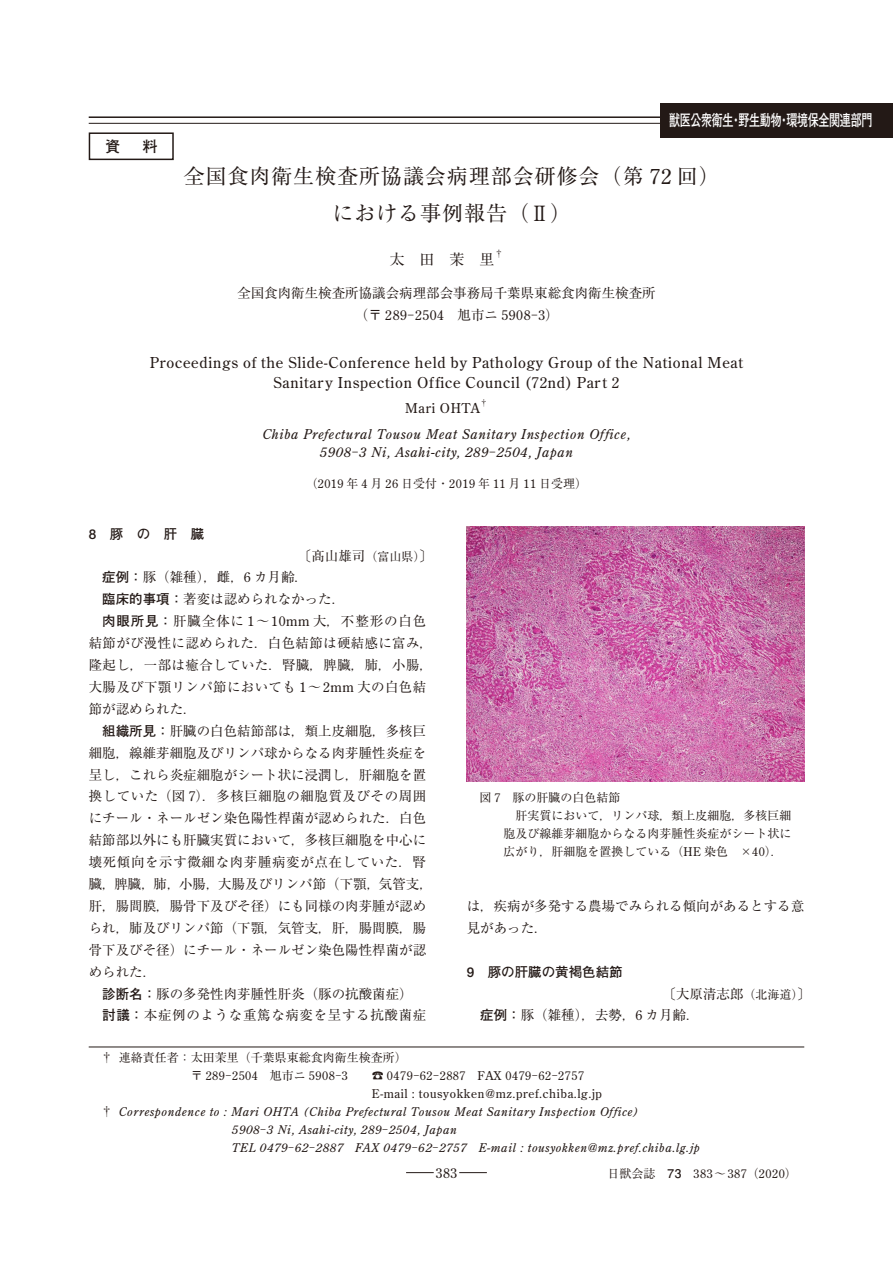
<style>
.page{position:relative;width:893px;height:1263px;background:#fff}
.page>*{position:absolute;margin:0;border:0;box-sizing:border-box;transform-origin:0 0}
.t1{font:21px/37.2px "Ryumin Pr 6";letter-spacing:.045em;color:#231916;text-align:center}
.t2{font:700 15.75px "Futo Go B101 Pr 6";letter-spacing:-.03em;color:#fff;scale:.7 1}
.t3{font:15px/19.5px "Century Old Style";letter-spacing:.05em;color:#231916;text-align:center}
.t4{font:15px "Ryumin Pr 6";color:#231916}
.t5{font:700 15px "Futo Go B101 Pr 6";color:#231916}
.t6{font:13.5px/21.9px "Ryumin Pr 6";color:#231916}
.t7{font:italic 13.5px/18px "Century Old Style";letter-spacing:.05em;color:#231916;text-align:center}
.t8{font:13.5px "Ryumin Pr 6";letter-spacing:.025em;color:#231916}
.t9{font:13.5px "Century Old Style";letter-spacing:.05em;color:#231916}
.t10{font:13.5px "Ryumin Pr 6";letter-spacing:.03em;color:#231916}
.t11{font:13.5px "Ryumin Pr 6";letter-spacing:.04em;color:#231916}
.t12{font:13.5px "Ryumin Pr 6";letter-spacing:.065em;color:#231916}
.t13{font:13.5px "Ryumin Pr 6";letter-spacing:.045em;color:#231916}
.t14{font:13.5px "Ryumin Pr 6";letter-spacing:.05em;color:#231916}
.t15{font:700 13.5px "Futo Go B101 Pr 6";color:#231916}
.t16{font:italic 12px "Century Old Style";letter-spacing:.05em;color:#231916}
.t17{font:12px "Century Old Style";letter-spacing:.05em;color:#231916}
.t18{font:12px "Ryumin Pr 6";color:#231916}
.t19{font:9px "Ryumin Pr 6";color:#231916}
.t20{font:8.1px "Ryumin Pr 6";color:#231916}
.s1{font-family:"Century Old Style"}
.s2{font-family:"Ryumin Pr 6"}
.s3{font-family:"Ryumin Pr 6";font-style:normal}
.s4{font-family:"Helvetica Neue";font-weight:500}
.s5{font-size:12px}
.s6{font-family:"Futo Go B101 Pr 6";font-weight:700}
</style>
<div class="page">
<svg style="left:406px;top:1172px;width:28px;height:1px"></svg>
<svg style="left:459px;top:1172px;width:28px;height:1px"></svg>
<img style="left:467px;top:527px;width:337px;height:254px">
<div style="left:89px;top:132px;width:85px;height:28px;border:2px solid #231916"></div>
<hr style="left:89px;top:116px;width:715px;height:2px;background:#231916">
<hr style="left:89px;top:123px;width:715px;height:1px;background:#231916">
<div style="left:660px;top:103px;width:233px;height:34px;background:#231916"></div>
<hr style="left:89px;top:1047px;width:715px;height:1px;background:#231916">
<p class="t5" style="left:105px;top:134px;width:16px">資</p>
<p class="t5" style="left:142px;top:134px;width:16px">料</p>
<p class="t2" style="left:669px;top:108px;width:292px">獣医公衆衛生・野生動物・環境保全関連部門</p>
<h1 class="t1" style="left:184px;top:156px;width:538px">全国食肉衛生検査所協議会病理部会研修会（第 <span class="s1">72</span> 回）における事例報告（Ⅱ）</h1>
<p class="t4" style="left:389px;top:247px;width:106px">太　田　茉　里</p>
<p class="t19" style="left:494px;top:247px;width:10px">†</p>
<p class="t6" style="left:237px;top:281px;width:420px">全国食肉衛生検査所協議会病理部会事務局千葉県東総食肉衛生検査所</p>
<p class="t9" style="left:355px;top:306px;width:205px"><span class="s2">（〒</span> 289<span class="s2">-</span>2504<span class="s2">　旭市ニ</span> 5908<span class="s2">-</span>3<span class="s2">）</span></p>
<p class="t3" style="left:150px;top:353px;width:595px">Proceedings of the Slide-Conference held by Pathology Group of the National Meat<br>Sanitary Inspection Office Council (72nd) Part 2</p>
<p class="t9" style="left:405px;top:400px;width:76px">Mari OHTA</p>
<p class="t20" style="left:480px;top:397px;width:10px">†</p>
<p class="t7" style="left:262px;top:425px;width:370px">Chiba Prefectural Tousou Meat Sanitary Inspection Office,<br>5908<span class="s3">-</span>3 Ni, Asahi-city, 289<span class="s3">-</span>2504, Japan</p>
<p class="t17" style="left:306px;top:476px;width:283px"><span class="s2">（</span>2019 <span class="s2">年</span> 4 <span class="s2">月</span> 26 <span class="s2">日受付・</span>2019 <span class="s2">年</span> 11 <span class="s2">月</span> 11 <span class="s2">日受理）</span></p>
<p class="t15" style="left:89px;top:523px;width:117px"><span class="s4">8</span>　豚　の　肝　臓</p>
<p class="t6" style="left:298px;top:544px;width:136px">〔髙山雄司<span class="s5">（富山県）</span>〕</p>
<p class="t6" style="left:102px;top:566px;width:207px"><span class="s6">症例：</span>豚（雑種），雌，<span class="s1">6</span> カ月齢．</p>
<p class="t6" style="left:102px;top:588px;width:244px"><span class="s6">臨床的事項：</span>著変は認められなかった．</p>
<p class="t12" style="left:102px;top:610px;width:326px"><span class="s6">肉眼所見：</span>肝臓全体に <span class="s1">1</span>～<span class="s1">10mm</span> 大，不整形の白色</p>
<p class="t8" style="left:89px;top:632px;width:346px">結節がび漫性に認められた．白色結節は硬結感に富み，</p>
<p class="t10" style="left:89px;top:654px;width:346px">隆起し，一部は癒合していた．腎臓，脾臓，肺，小腸，</p>
<p class="t8" style="left:89px;top:676px;width:339px">大腸及び下顎リンパ節においても <span class="s1">1</span>～<span class="s1">2mm</span> 大の白色結</p>
<p class="t6" style="left:89px;top:697px;width:109px">節が認められた．</p>
<p class="t6" style="left:102px;top:719px;width:325px"><span class="s6">組織所見：</span>肝臓の白色結節部は，類上皮細胞，多核巨</p>
<p class="t6" style="left:89px;top:741px;width:339px">細胞，線維芽細胞及びリンパ球からなる肉芽腫性炎症を</p>
<p class="t6" style="left:89px;top:763px;width:339px">呈し，これら炎症細胞がシート状に浸潤し，肝細胞を置</p>
<p class="t11" style="left:89px;top:786px;width:339px">換していた（図 <span class="s1">7</span>）．多核巨細胞の細胞質及びその周囲</p>
<p class="t6" style="left:89px;top:806px;width:339px">にチール・ネールゼン染色陽性桿菌が認められた．白色</p>
<p class="t6" style="left:89px;top:828px;width:339px">結節部以外にも肝臓実質において，多核巨細胞を中心に</p>
<p class="t13" style="left:89px;top:851px;width:339px">壊死傾向を示す微細な肉芽腫病変が点在していた．腎</p>
<p class="t6" style="left:89px;top:872px;width:346px">臓，脾臓，肺，小腸，大腸及びリンパ節（下顎，気管支，</p>
<p class="t6" style="left:89px;top:894px;width:339px">肝，腸間膜，腸骨下及びそ径）にも同様の肉芽腫が認め</p>
<p class="t6" style="left:89px;top:916px;width:339px">られ，肺及びリンパ節（下顎，気管支，肝，腸間膜，腸</p>
<p class="t6" style="left:89px;top:938px;width:339px">骨下及びそ径）にチール・ネールゼン染色陽性桿菌が認</p>
<p class="t6" style="left:89px;top:960px;width:69px">められた．</p>
<p class="t6" style="left:102px;top:982px;width:312px"><span class="s6">診断名：</span>豚の多発性肉芽腫性肝炎（豚の抗酸菌症）</p>
<p class="t14" style="left:102px;top:1005px;width:326px"><span class="s6">討議：</span>本症例のような重篤な病変を呈する抗酸菌症</p>
<p class="t18" style="left:479px;top:788px;width:142px">図 <span class="s1">7</span>　豚の肝臓の白色結節</p>
<p class="t18" style="left:515px;top:806px;width:278px">肝実質において，リンパ球，類上皮細胞，多核巨細</p>
<p class="t18" style="left:503px;top:824px;width:290px">胞及び線維芽細胞からなる肉芽腫性炎症がシート状に</p>
<p class="t18" style="left:503px;top:842px;width:281px">広がり，肝細胞を置換している（<span class="s1">HE</span> 染色　×<span class="s1">40</span>）．</p>
<p class="t6" style="left:467px;top:894px;width:339px">は，疾病が多発する農場でみられる傾向があるとする意見があった．</p>
<p class="t15" style="left:467px;top:961px;width:158px"><span class="s4">9</span>　豚の肝臓の黄褐色結節</p>
<p class="t6" style="left:480px;top:982px;width:332px;text-indent:182px">〔大原清志郎<span class="s5">（北海道）</span>〕<span class="s6">症例：</span>豚（雑種），去勢，<span class="s1">6</span> カ月齢．</p>
<p class="t18" style="left:101px;top:1048px;width:308px">† 連絡責任者：太田茉里（千葉県東総食肉衛生検査所）</p>
<p class="t17" style="left:191px;top:1068px;width:395px"><span class="s2">〒</span> 289<span class="s2">-</span>2504<span class="s2">　旭市ニ</span> 5908<span class="s2">-</span>3<span class="s2">　　☎</span> 0479<span class="s2">-</span>62<span class="s2">-</span>2887 FAX 0479<span class="s2">-</span>62<span class="s2">-</span>2757</p>
<p class="t17" style="left:372px;top:1086px;width:231px">E-mail : tousyokken@mz.pref.chiba.lg.jp</p>
<p class="t16" style="left:101px;top:1104px;width:540px"><span class="s3">†</span> Correspondence to : Mari OHTA (Chiba Prefectural Tousou Meat Sanitary Inspection Office)</p>
<p class="t16" style="left:232px;top:1122px;width:226px">5908<span class="s3">-</span>3 Ni, Asahi-city, 289<span class="s3">-</span>2504, Japan</p>
<p class="t16" style="left:232px;top:1140px;width:469px">TEL 0479<span class="s3">-</span>62<span class="s3">-</span>2887 FAX 0479<span class="s3">-</span>62<span class="s3">-</span>2757 E-mail : tousyokken@mz.pref.chiba.lg.jp</p>
<p class="t9" style="left:436px;top:1164px;width:23px">383</p>
<p class="t17" style="left:608px;top:1166px;width:191px"><span class="s2">日獣会誌　</span><span class="s6">73</span> 383<span class="s2">～</span>387<span class="s2">（</span>2020<span class="s2">）</span></p>
</div>
